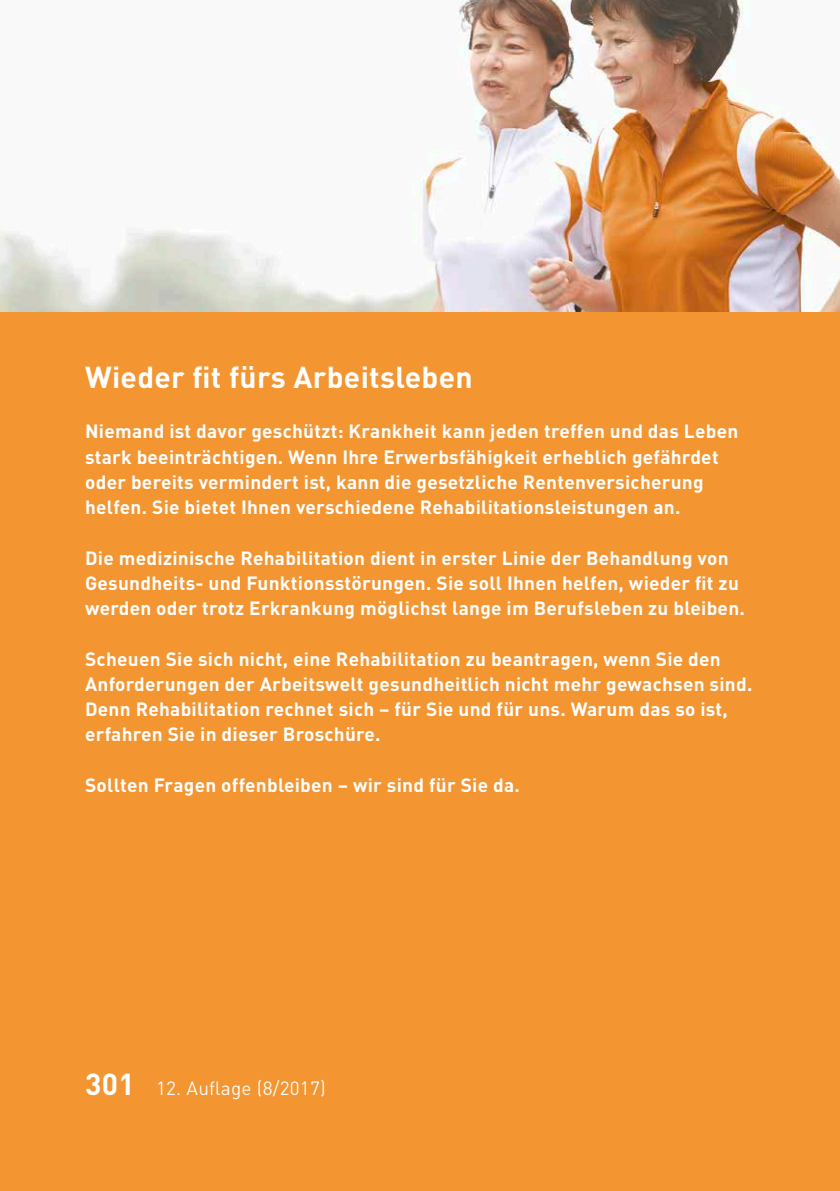
<style>
.page{position:relative;width:840px;height:1191px;background:#fff}
.page>*{position:absolute;margin:0;border:0;box-sizing:border-box;transform-origin:0 0}
.t1{font:700 30px "DIN";letter-spacing:.01em;color:#fff}
.t2{font:700 19px/25.2px "DIN";letter-spacing:.015em;color:#fff}
.t3{font:19px "DIN";letter-spacing:.01em;color:#fff}
.s1{font-weight:700;font-size:30px}
</style>
<div class="page">
<img style="left:0;top:0;width:839px;height:312px">
<div style="left:0;top:312px;width:839px;height:879px;background:#f39531"></div>
<h1 class="t1" style="left:85px;top:357px;width:389px">Wieder fit fürs Arbeitsleben</h1>
<p class="t2" style="left:85px;top:418px;width:654px">Niemand ist davor geschützt: Krankheit kann jeden treffen und das Leben stark beeinträchtigen. Wenn Ihre Erwerbsfähigkeit erheblich gefährdet oder bereits vermindert ist, kann die gesetzliche Rentenversicherung helfen. Sie bietet Ihnen verschiedene Rehabilitationsleistungen an.</p>
<p class="t2" style="left:85px;top:544px;width:661px">Die medizinische Rehabilitation dient in erster Linie der Behandlung von<br>Gesundheits- und Funktionsstörungen. Sie soll Ihnen helfen, wieder fit zu werden oder trotz Erkrankung möglichst lange im Berufsleben zu bleiben.</p>
<p class="t2" style="left:85px;top:645px;width:668px">Scheuen Sie sich nicht, eine Rehabilitation zu beantragen, wenn Sie den Anforderungen der Arbeitswelt gesundheitlich nicht mehr gewachsen sind.<br>Denn Rehabilitation rechnet sich – für Sie und für uns. Warum das so ist, erfahren Sie in dieser Broschüre.</p>
<p class="t2" style="left:85px;top:771px;width:436px">Sollten Fragen offenbleiben – wir sind für Sie da.</p>
<p class="t3" style="left:85px;top:1075px;width:242px"><span class="s1">301</span> 12. Auflage (8/2017)</p>
</div>
